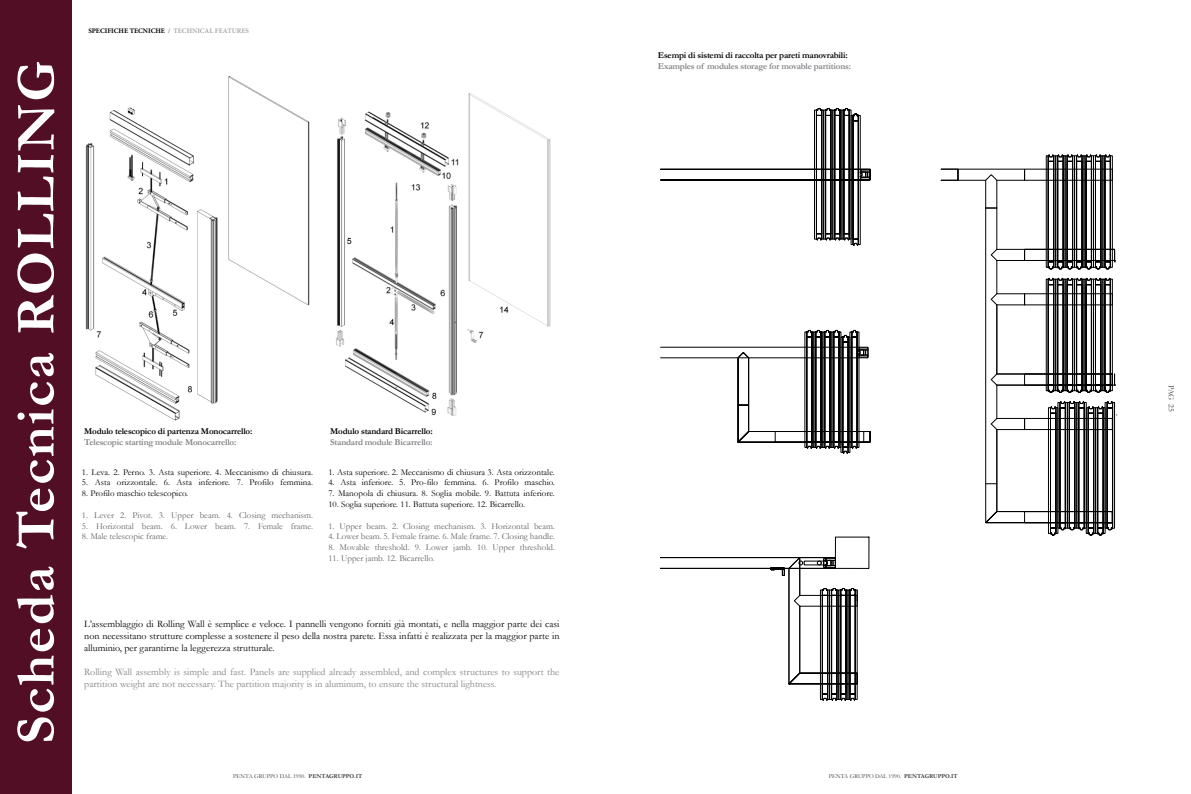
<style>
.page{position:relative;width:1191px;height:794px;background:#fff}
.page>*{position:absolute;margin:0;border:0;box-sizing:border-box;transform-origin:0 0}
.t1{font:700 56px "Garamond";letter-spacing:.03em;color:#fff}
.t2{font:10px/12px "Garamond";color:#000;text-align:justify}
.t3{font:10px/12px "Garamond";color:#808285}
.t4{font:9px "Garamond";color:#000}
.t5{font:9px "Garamond";color:#636466}
.t6{font:700 9px "Garamond";letter-spacing:-.02em;color:#000}
.t7{font:700 9px "Garamond";letter-spacing:-.02em;color:#808285}
.t8{font:8px "Garamond";color:#393738}
.t9{font:700 7px "Minion Pro";color:#000}
.t10{font:6px "Garamond";color:#393738}
.s1{color:#6d6e71}
.s2{color:#a7a9ac}
.s3{font-weight:700}
</style>
<div class="page">
<div style="left:0;top:0;width:72px;height:794px;background:#520e24"></div>
<img style="left:85px;top:76px;width:225px;height:345px">
<img style="left:336px;top:93px;width:215px;height:323px">
<svg style="left:737px;top:330px;width:133px;height:123px"></svg>
<div style="left:804px;top:332px;width:3px;height:115px;border:1px solid #000"></div>
<div style="left:812px;top:332px;width:2px;height:115px;border:1px solid #000"></div>
<svg style="left:660px;top:108px;width:210px;height:138px"></svg>
<div style="left:814px;top:110px;width:2px;height:129px;border:1px solid #000"></div>
<div style="left:821px;top:110px;width:3px;height:129px;border:1px solid #000"></div>
<svg style="left:660px;top:557px;width:198px;height:143px"></svg>
<div style="left:820px;top:590px;width:2px;height:109px;border:1px solid #000"></div>
<div style="left:827px;top:590px;width:2px;height:109px;border:1px solid #000"></div>
<div style="left:941px;top:169px;width:17px;height:11px;border:1px solid #000"></div>
<svg style="left:957px;top:155px;width:160px;height:380px"></svg>
<div style="left:1046px;top:279px;width:2px;height:112px;border:1px solid #000"></div>
<div style="left:1053px;top:279px;width:3px;height:112px;border:1px solid #000"></div>
<hr style="left:996px;top:429px;width:1px;height:82px;background:#000">
<h1 class="t1" style="left:-2px;top:744px;width:684px;rotate:-90deg">Scheda Tecnica ROLLING</h1>
<p class="t9" style="left:88px;top:26px;width:162px">SPECIFICHE TECNICHE <span class="s1">/</span> <span class="s2">TECHNICAL FEATURES</span></p>
<p class="t6" style="left:84px;top:425px;width:170px">Modulo telescopico di partenza Monocarrello:</p>
<p class="t7" style="left:84px;top:435px;width:154px">Telescopic starting module Monocarrello:</p>
<p class="t4" style="left:82px;top:466px;width:232px">1. Leva. 2. Perno. 3. Asta superiore. 4. Meccanismo di chiusura.</p>
<p class="t4" style="left:82px;top:476px;width:232px">5. Asta orizzontale. 6. Asta inferiore. 7. Profilo femmina.</p>
<p class="t4" style="left:82px;top:487px;width:108px">8. Profilo maschio telescopico.</p>
<p class="t5" style="left:82px;top:509px;width:232px">1. Lever 2. Pivot. 3. Upper beam. 4. Closing mechanism.</p>
<p class="t5" style="left:82px;top:520px;width:232px">5. Horizontal beam. 6. Lower beam. 7. Female frame.</p>
<p class="t5" style="left:82px;top:530px;width:88px">8. Male telescopic frame.</p>
<p class="t6" style="left:330px;top:425px;width:104px">Modulo standard Bicarrello:</p>
<p class="t7" style="left:330px;top:435px;width:104px">Standard module Bicarrello:</p>
<p class="t4" style="left:328px;top:466px;width:228px">1. Asta superiore. 2. Meccanismo di chiusura 3. Asta orizzontale.</p>
<p class="t4" style="left:328px;top:476px;width:228px">4. Asta inferiore. 5. Pro-filo femmina. 6. Profilo maschio.</p>
<p class="t4" style="left:328px;top:487px;width:228px">7. Manopola di chiusura. 8. Soglia mobile. 9. Battuta inferiore.</p>
<p class="t4" style="left:328px;top:498px;width:198px">10. Soglia superiore. 11. Battuta superiore. 12. Bicarrello.</p>
<p class="t5" style="left:328px;top:520px;width:228px">1. Upper beam. 2. Closing mechanism. 3. Horizontal beam.</p>
<p class="t5" style="left:328px;top:530px;width:228px">4. Lower beam. 5. Female frame. 6. Male frame. 7. Closing handle.</p>
<p class="t5" style="left:328px;top:541px;width:228px">8. Movable threshold. 9. Lower jamb. 10. Upper threshold.</p>
<p class="t5" style="left:328px;top:552px;width:108px">11. Upper jamb. 12. Bicarrello.</p>
<p class="t2" style="left:84px;top:617px;width:477px">L’assemblaggio di Rolling Wall è semplice e veloce. I pannelli vengono forniti già montati, e nella maggior parte dei casi non necessitano strutture complesse a sostenere il peso della nostra parete. Essa infatti è realizzata per la maggior parte in alluminio, per garantirne la leggerezza strutturale.</p>
<p class="t3" style="left:84px;top:665px;width:477px">Rolling Wall assembly is simple and fast. Panels are supplied already assembled, and complex structures to support the partition weight are not necessary. The partition majority is in aluminum, to ensure the structural lightness.</p>
<p class="t10" style="left:233px;top:772px;width:130px">PENTA GRUPPO DAL 1990. <span class="s3">PENTAGRUPPO.IT</span></p>
<p class="t6" style="left:658px;top:49px;width:191px">Esempi di sistemi di raccolta per pareti manovrabili:</p>
<p class="t7" style="left:658px;top:60px;width:195px">Examples of modules storage for movable partitions:</p>
<p class="t10" style="left:828px;top:772px;width:130px">PENTA GRUPPO DAL 1990. <span class="s3">PENTAGRUPPO.IT</span></p>
<p class="t8" style="left:1176px;top:385px;width:28px;rotate:90deg">PAG 25</p>
</div>
